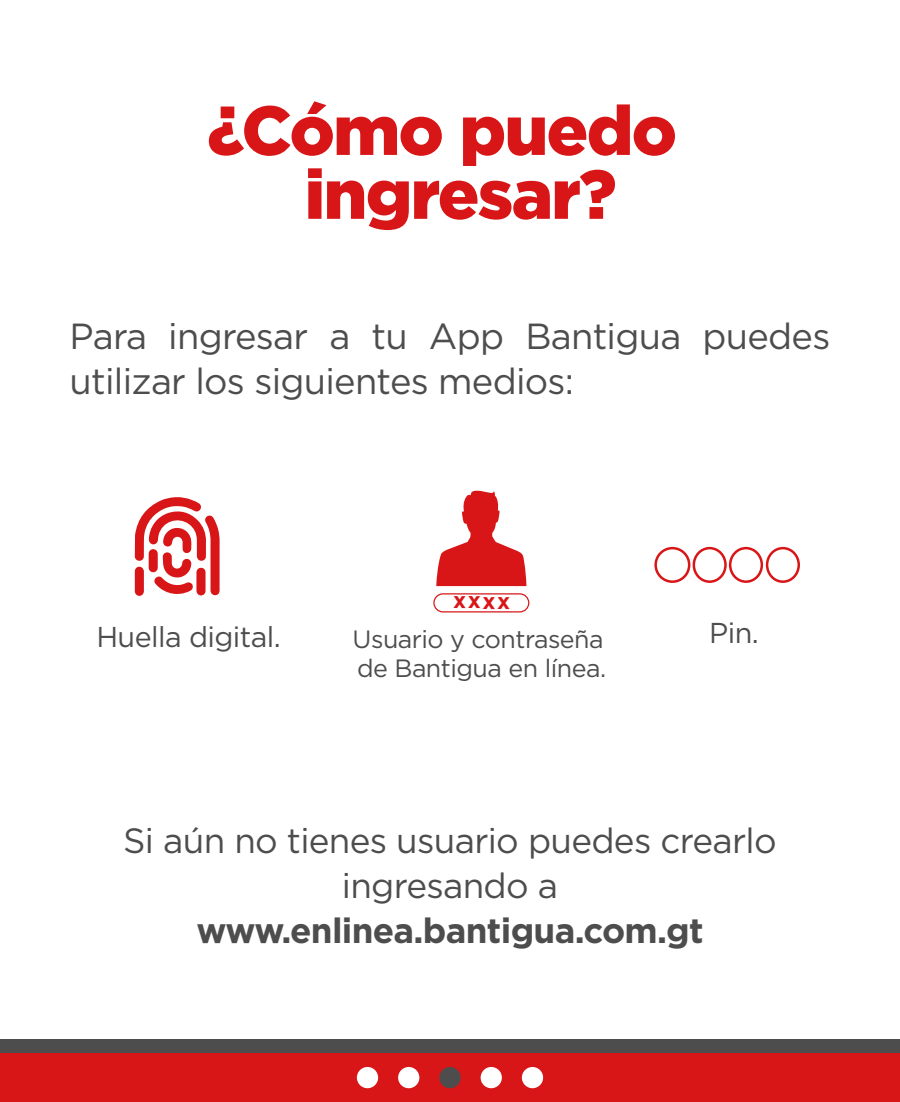
<style>
.page{position:relative;width:900px;height:1102px;background:#fff}
.page>*{position:absolute;margin:0;border:0;box-sizing:border-box;transform-origin:0 0}
.t1{font:900 69.12px/63.9px "Gotham";letter-spacing:-.025em;color:#d91617;text-align:center}
.t2{font:36.25px/45.2px "Gotham";letter-spacing:-.02em;color:#4d4d4d}
.t3{font:35px/45.2px "Gotham";letter-spacing:-.02em;color:#4d4d4d;text-align:center}
.t4{font:700 35px "Gotham";letter-spacing:-.02em;color:#4d4d4d}
.t5{font:28.62px "Gotham";letter-spacing:-.02em;color:#4d4d4d}
.t6{font:25px/28.8px "Gotham";letter-spacing:-.02em;color:#4d4d4d}
.t7{font:700 22.25px "Gotham";color:#d91617}
</style>
<div class="page">
<div style="left:0;top:1052px;width:900px;height:49px;background:#d91617"></div>
<div style="left:0;top:1039px;width:900px;height:13px;background:#4d4d4d"></div>
<div style="left:357px;top:1066px;width:21px;height:22px;background:#fff;border-radius:50%"></div>
<div style="left:398px;top:1066px;width:21px;height:22px;background:#fff;border-radius:50%"></div>
<div style="left:439px;top:1066px;width:22px;height:22px;background:#4d4d4d;border-radius:50%"></div>
<div style="left:481px;top:1066px;width:21px;height:22px;background:#fff;border-radius:50%"></div>
<div style="left:522px;top:1066px;width:21px;height:22px;background:#fff;border-radius:50%"></div>
<svg style="left:135px;top:497px;width:85px;height:99px"></svg>
<div style="left:654px;top:547px;width:36px;height:36px;border:2px solid #d91617;border-radius:50%"></div>
<div style="left:693px;top:547px;width:34px;height:36px;border:2px solid #d91617;border-radius:50%"></div>
<div style="left:729px;top:547px;width:34px;height:36px;border:2px solid #d91617;border-radius:50%"></div>
<div style="left:766px;top:547px;width:34px;height:36px;border:2px solid #d91617;border-radius:50%"></div>
<div style="left:433px;top:593px;width:96px;height:19px;border:1px solid #d91617;border-radius:9px"></div>
<svg style="left:436px;top:490px;width:90px;height:96px"></svg>
<h1 class="t1" style="left:207px;top:98px;width:471px">¿Cómo puedo ingresar?</h1>
<p class="t2" style="left:70px;top:312px;width:762px">Para ingresar a tu App Bantigua puedes utilizar los siguientes medios:</p>
<p class="t7" style="left:453px;top:585px;width:59px">xxxx</p>
<p class="t5" style="left:96px;top:618px;width:186px">Huella digital.</p>
<p class="t6" style="left:353px;top:624px;width:255px">Usuario y contraseña de Bantigua en línea.</p>
<p class="t5" style="left:709px;top:614px;width:51px">Pin.</p>
<p class="t3" style="left:123px;top:816px;width:655px">Si aún no tienes usuario puedes crearlo ingresando a</p>
<p class="t4" style="left:196px;top:907px;width:509px">www.enlinea.bantigua.com.gt</p>
</div>
